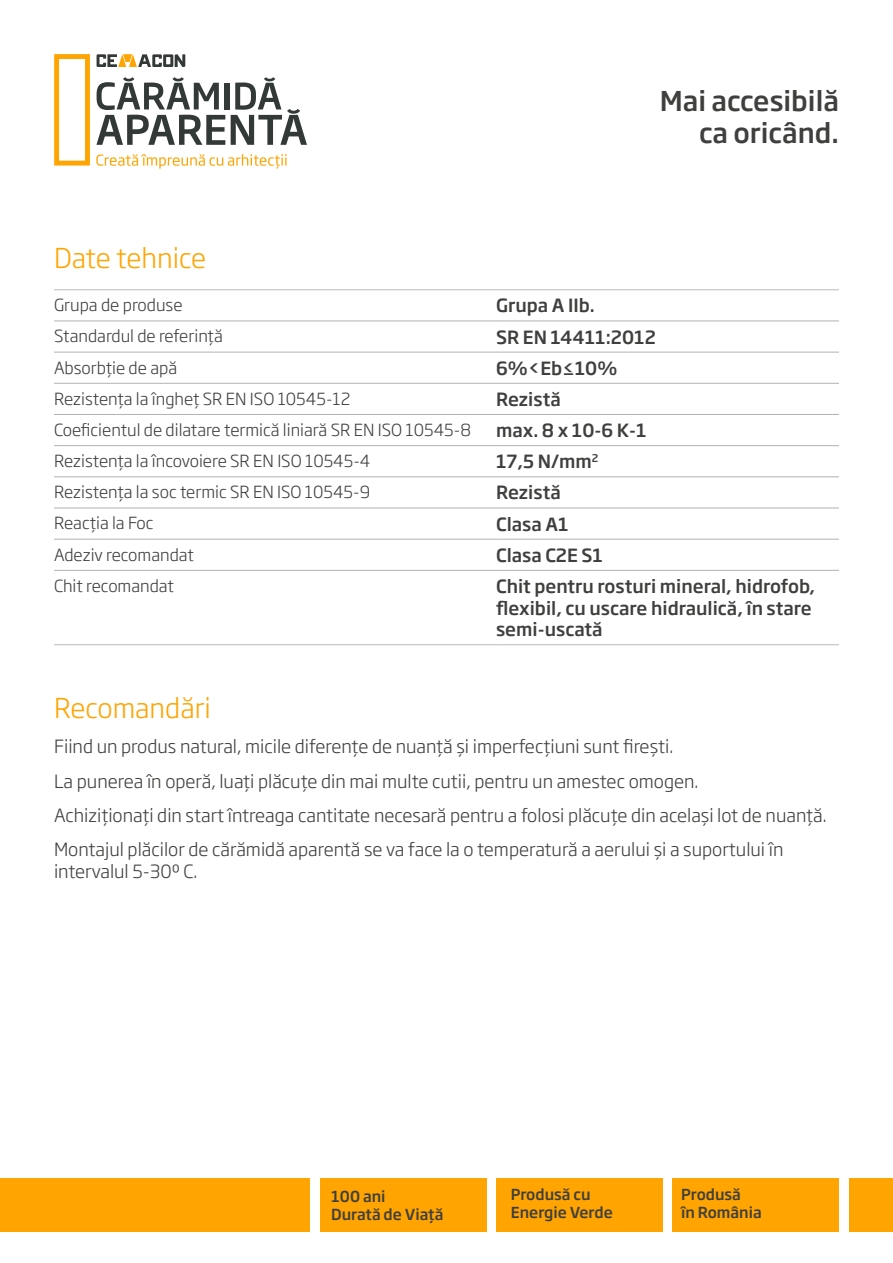
<style>
.page{position:relative;width:893px;height:1263px;background:#fff}
.page>*{position:absolute;margin:0;border:0;box-sizing:border-box;transform-origin:0 0}
.t1{font:500 27px/32.4px "Soho Gothic Pro";color:#3f3f3e;text-align:right}
.t2{font:300 27px "Soho Gothic Pro";color:#ffa400}
.t3{font:300 18px/34.3px "Soho Gothic Pro";color:#3f3f3e}
.t4{font:500 18px/21.6px "Soho Gothic Pro";color:#3f3f3e}
.t5{font:300 16.5px "Soho Gothic Pro";color:#3f3f3e}
.t6{font:500 15px/18px "Soho Gothic Pro";color:#3f3f3e}
</style>
<div class="page">
<div style="left:849px;top:1178px;width:44px;height:53px;background:#ffa400"></div>
<div style="left:497px;top:1178px;width:166px;height:53px;background:#ffa400"></div>
<div style="left:672px;top:1178px;width:167px;height:53px;background:#ffa400"></div>
<div style="left:320px;top:1178px;width:167px;height:53px;background:#ffa400"></div>
<div style="left:0;top:1178px;width:309px;height:53px;background:#ffa400"></div>
<svg style="left:97px;top:54px;width:88px;height:13px"></svg>
<div style="left:225px;top:83px;width:5px;height:26px;background:#323937"></div>
<svg style="left:96px;top:154px;width:191px;height:14px"></svg>
<svg style="left:54px;top:54px;width:36px;height:112px"></svg>
<svg style="left:96px;top:77px;width:129px;height:68px"></svg>
<svg style="left:231px;top:77px;width:76px;height:68px"></svg>
<hr style="left:54px;top:289px;width:442px;height:1px;background:#bbb">
<hr style="left:496px;top:289px;width:343px;height:1px;background:#bbb">
<hr style="left:54px;top:644px;width:442px;height:1px;background:#bbb">
<hr style="left:496px;top:644px;width:343px;height:1px;background:#bbb">
<hr style="left:54px;top:321px;width:442px;height:1px;background:#b3b2b2">
<hr style="left:496px;top:321px;width:343px;height:1px;background:#b3b2b2">
<hr style="left:54px;top:352px;width:442px;height:1px;background:#b3b2b2">
<hr style="left:496px;top:352px;width:343px;height:1px;background:#b3b2b2">
<hr style="left:54px;top:383px;width:442px;height:1px;background:#b3b2b2">
<hr style="left:496px;top:383px;width:343px;height:1px;background:#b3b2b2">
<hr style="left:54px;top:414px;width:442px;height:1px;background:#b3b2b2">
<hr style="left:496px;top:414px;width:343px;height:1px;background:#b3b2b2">
<hr style="left:54px;top:445px;width:442px;height:1px;background:#b3b2b2">
<hr style="left:496px;top:445px;width:343px;height:1px;background:#b3b2b2">
<hr style="left:54px;top:476px;width:442px;height:1px;background:#b3b2b2">
<hr style="left:496px;top:476px;width:343px;height:1px;background:#b3b2b2">
<hr style="left:54px;top:508px;width:442px;height:1px;background:#b3b2b2">
<hr style="left:496px;top:508px;width:343px;height:1px;background:#b3b2b2">
<hr style="left:54px;top:539px;width:442px;height:1px;background:#b3b2b2">
<hr style="left:496px;top:539px;width:343px;height:1px;background:#b3b2b2">
<hr style="left:54px;top:570px;width:442px;height:1px;background:#b3b2b2">
<hr style="left:496px;top:570px;width:343px;height:1px;background:#b3b2b2">
<h1 class="t2" style="left:54px;top:237px;width:154px">Date tehnice</h1>
<h1 class="t1" style="left:660px;top:83px;width:181px">Mai accesibilă ca oricând.</h1>
<p class="t5" style="left:54px;top:292px;width:130px">Grupa de produse</p>
<p class="t4" style="left:496px;top:294px;width:100px">Grupa A IIb.</p>
<p class="t5" style="left:54px;top:323px;width:170px">Standardul de referință</p>
<p class="t4" style="left:496px;top:325px;width:161px">SR EN 14411:2012</p>
<p class="t5" style="left:54px;top:355px;width:125px">Absorbție de apă</p>
<p class="t4" style="left:496px;top:356px;width:123px">6%&lt;Eb≤10%</p>
<p class="t5" style="left:54px;top:386px;width:298px">Rezistența la îngheț SR EN ISO 10545-12</p>
<p class="t4" style="left:496px;top:387px;width:66px">Rezistă</p>
<p class="t5" style="left:54px;top:417px;width:419px">Coeficientul de dilatare termică liniară SR EN ISO 10545-8</p>
<p class="t4" style="left:496px;top:419px;width:152px">max. 8 x 10-6 K-1</p>
<p class="t5" style="left:54px;top:448px;width:318px">Rezistența la încovoiere SR EN ISO 10545-4</p>
<p class="t4" style="left:496px;top:450px;width:104px">17,5 N/mm<sup>2</sup></p>
<p class="t5" style="left:54px;top:479px;width:318px">Rezistența la soc termic SR EN ISO 10545-9</p>
<p class="t4" style="left:496px;top:481px;width:66px">Rezistă</p>
<p class="t5" style="left:54px;top:510px;width:101px">Reacția la Foc</p>
<p class="t4" style="left:496px;top:512px;width:74px">Clasa A1</p>
<p class="t5" style="left:54px;top:542px;width:141px">Adeziv recomandat</p>
<p class="t4" style="left:496px;top:543px;width:108px">Clasa C2E S1</p>
<p class="t5" style="left:54px;top:573px;width:121px">Chit recomandat</p>
<p class="t4" style="left:496px;top:574px;width:321px">Chit pentru rosturi mineral, hidrofob, flexibil, cu uscare hidraulică, în stare semi-uscată</p>
<h1 class="t2" style="left:54px;top:687px;width:158px">Recomandări</h1>
<p class="t3" style="left:54px;top:728px;width:774px">Fiind un produs natural, micile diferențe de nuanță și imperfecțiuni sunt firești.<br>La punerea în operă, luați plăcuțe din mai multe cutii, pentru un amestec omogen.<br>Achiziționați din start întreaga cantitate necesară pentru a folosi plăcuțe din același lot de nuanță.<br>Montajul plăcilor de cărămidă aparentă se va face la o temperatură a aerului și a suportului în</p>
<p class="t3" style="left:54px;top:853px;width:145px">intervalul 5-300 C.</p>
<p class="t6" style="left:331px;top:1186px;width:114px">100 ani<br>Durată de Viaţă</p>
<p class="t6" style="left:511px;top:1185px;width:104px">Produsă cu<br>Energie Verde</p>
<p class="t6" style="left:681px;top:1185px;width:82px">Produsă<br>în România</p>
</div>
